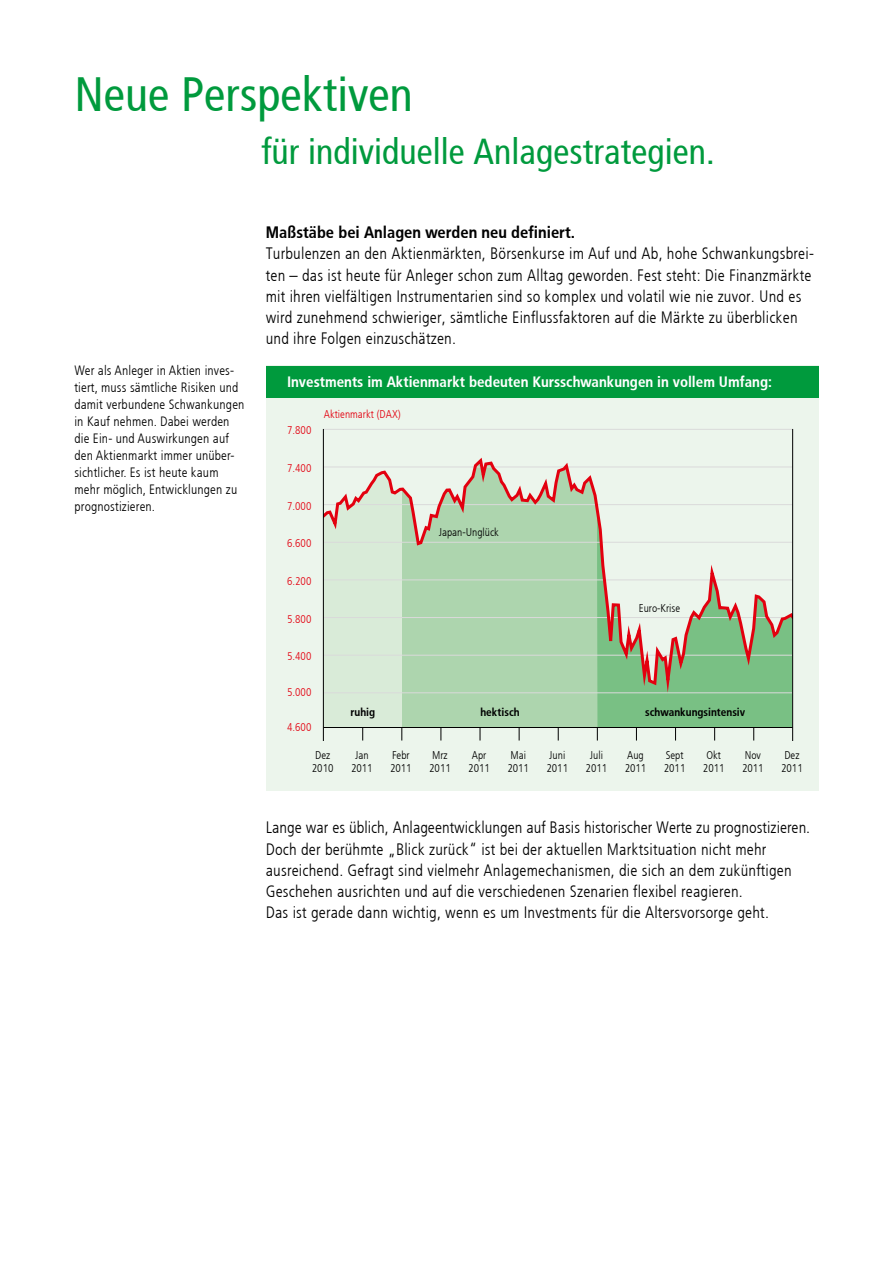
<style>
.page{position:relative;width:893px;height:1263px;background:#fff}
.page>*{position:absolute;margin:0;border:0;box-sizing:border-box;transform-origin:0 0}
.t1{font:48px "HDI Gerling Sans Cond Regular";color:#009a3d}
.t2{font:36px "HDI Gerling Sans Cond Regular";color:#009a3d}
.t3{font:16.5px/21.3px "HDI Gerling Sans Cond Light";letter-spacing:.01em;color:#000}
.t4{font:16.5px "HDI Gerling Sans Cond Bold";color:#000}
.t5{font:15px "HDI Gerling Sans Cond Bold";color:#fff}
.t6{font:13.5px/17px "HDI Gerling Sans Cond Light";letter-spacing:.01em;color:#000}
.t7{font:11.25px/13.5px "HDI Gerling Sans Cond Light";color:#000}
.t8{font:11.25px "HDI Gerling Sans Cond Light";color:#e3000f}
.t9{font:11.25px "HDI Gerling Sans Cond Bold";color:#000}
</style>
<div class="page">
<div style="left:266px;top:366px;width:553px;height:425px;background:#ecf5ec"></div>
<div style="left:402px;top:705px;width:195px;height:22px;background:#add5ae"></div>
<hr style="left:323px;top:429px;width:470px;height:1px;background:#dadada">
<div style="left:266px;top:366px;width:553px;height:32px;background:#009a3d"></div>
<svg style="left:324px;top:705px;width:78px;height:35px"></svg>
<svg style="left:441px;top:728px;width:1px;height:12px"></svg>
<svg style="left:480px;top:728px;width:1px;height:12px"></svg>
<svg style="left:519px;top:728px;width:1px;height:12px"></svg>
<svg style="left:558px;top:728px;width:1px;height:12px"></svg>
<svg style="left:597px;top:705px;width:195px;height:35px"></svg>
<hr style="left:323px;top:727px;width:470px;height:1px;background:#000">
<svg style="left:322px;top:455px;width:472px;height:250px"></svg>
<svg style="left:793px;top:606px;width:1px;height:15px"></svg>
<div style="left:318px;top:507px;width:5px;height:15px;background:#ecf5ec"></div>
<hr style="left:323px;top:429px;width:1px;height:312px;background:#000">
<hr style="left:792px;top:429px;width:1px;height:312px;background:#000">
<h1 class="t1" style="left:74px;top:66px;width:340px">Neue Perspektiven</h1>
<h2 class="t2" style="left:262px;top:131px;width:455px">für individuelle Anlagestrategien.</h2>
<p class="t4" style="left:266px;top:223px;width:311px">Maßstäbe bei Anlagen werden neu definiert.</p>
<p class="t3" style="left:266px;top:243px;width:550px">Turbulenzen an den Aktienmärkten, Börsenkurse im Auf und Ab, hohe Schwankungsbrei&shy;ten – das ist heute für Anleger schon zum Alltag geworden. Fest steht: Die Finanzmärkte mit ihren vielfältigen Instrumentarien sind so komplex und volatil wie nie zuvor. Und es wird zunehmend schwieriger, sämtliche Einflussfaktoren auf die Märkte zu überblicken und ihre Folgen einzuschätzen.</p>
<p class="t6" style="left:74px;top:362px;width:172px">Wer als Anleger in Aktien inves&shy;tiert, muss sämtliche Risiken und damit verbundene Schwankungen in Kauf nehmen. Dabei werden die Ein- und Auswirkungen auf den Aktienmarkt immer unüber&shy;sichtlicher. Es ist heute kaum mehr möglich, Entwicklungen zu prognostizieren.</p>
<p class="t5" style="left:287px;top:373px;width:486px">Investments im Aktienmarkt bedeuten Kursschwankungen in vollem Umfang:</p>
<p class="t8" style="left:324px;top:408px;width:79px">Aktienmarkt (DAX)</p>
<p class="t8" style="left:287px;top:424px;width:26px">7.800</p>
<p class="t8" style="left:287px;top:462px;width:26px">7.400</p>
<p class="t8" style="left:287px;top:499px;width:26px">7.000</p>
<p class="t8" style="left:287px;top:537px;width:26px">6.600</p>
<p class="t8" style="left:287px;top:575px;width:26px">6.200</p>
<p class="t8" style="left:287px;top:612px;width:26px">5.800</p>
<p class="t8" style="left:287px;top:650px;width:26px">5.400</p>
<p class="t8" style="left:287px;top:685px;width:26px">5.000</p>
<p class="t8" style="left:287px;top:721px;width:26px">4.600</p>
<p class="t7" style="left:439px;top:525px;width:62px">Japan-Unglück</p>
<p class="t7" style="left:639px;top:602px;width:43px">Euro-Krise</p>
<p class="t9" style="left:351px;top:706px;width:26px">ruhig</p>
<p class="t9" style="left:480px;top:706px;width:41px">hektisch</p>
<p class="t9" style="left:645px;top:706px;width:102px">schwankungsintensiv</p>
<p class="t7" style="left:312px;top:748px;width:23px">Dez<br>2010</p>
<p class="t7" style="left:351px;top:748px;width:23px;text-align:center">Jan<br>2011</p>
<p class="t7" style="left:390px;top:748px;width:23px">Febr<br>2011</p>
<p class="t7" style="left:429px;top:748px;width:23px">Mrz<br>2011</p>
<p class="t7" style="left:468px;top:748px;width:23px;text-align:center">Apr<br>2011</p>
<p class="t7" style="left:507px;top:748px;width:23px">Mai<br>2011</p>
<p class="t7" style="left:546px;top:748px;width:23px">Juni<br>2011</p>
<p class="t7" style="left:586px;top:748px;width:23px;text-align:center">Juli<br>2011</p>
<p class="t7" style="left:625px;top:748px;width:23px">Aug<br>2011</p>
<p class="t7" style="left:664px;top:748px;width:23px">Sept<br>2011</p>
<p class="t7" style="left:703px;top:748px;width:23px;text-align:center">Okt<br>2011</p>
<p class="t7" style="left:742px;top:748px;width:23px">Nov<br>2011</p>
<p class="t7" style="left:781px;top:748px;width:23px">Dez<br>2011</p>
<p class="t3" style="left:266px;top:817px;width:546px">Lange war es üblich, Anlageentwicklungen auf Basis historischer Werte zu prognostizieren.<br>Doch der berühmte „Blick zurück“ ist bei der aktuellen Marktsituation nicht mehr ausreichend. Gefragt sind vielmehr Anlagemechanismen, die sich an dem zukünftigen Geschehen ausrichten und auf die verschiedenen Szenarien flexibel reagieren.<br>Das ist gerade dann wichtig, wenn es um Investments für die Altersvorsorge geht.</p>
</div>
